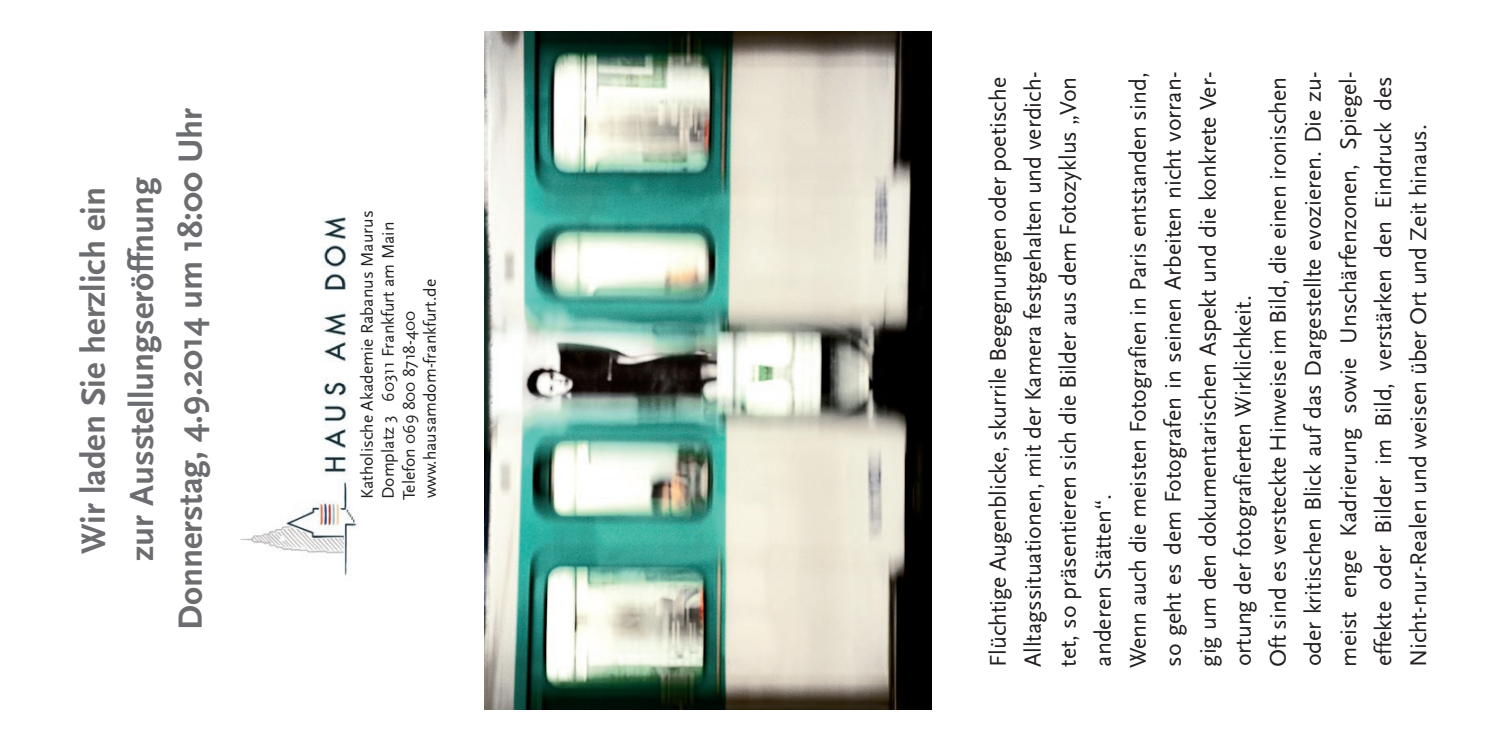
<style>
.page{position:relative;width:1489px;height:745px;background:#fff}
.page>*{position:absolute;margin:0;border:0;box-sizing:border-box;transform-origin:0 0}
.t1{font:700 35px/48.5px "Scala Sans";color:#6c6d70;text-align:center}
.t2{font:23.75px/35px "Scala Sans";color:#231f20}
.t3{font:17.5px/21px "Scala Sans";color:#231f20}
</style>
<div class="page">
<img style="left:484px;top:31px;width:447px;height:678px">
<img style="left:240px;top:482px;width:117px;height:94px">
<img style="left:321px;top:217px;width:29px;height:257px">
<h1 class="t1" style="left:70px;top:629px;width:523px;rotate:-90deg">Wir laden Sie herzlich ein<br>zur Ausstellungseröffnung<br>Donnerstag, 4.9.2014 um 18:00 Uhr</h1>
<p class="t3" style="left:357px;top:500px;width:291px;rotate:-90deg">Katholische Akademie Rabanus Maurus<br>Domplatz 3 60311 Frankfurt am Main<br>Telefon 069 800 8718-400 www.hausamdom-frankfurt.de</p>
<p class="t2" style="left:980px;top:667px;width:597px;rotate:-90deg">Flüchtige Augenblicke, skurrile Begegnungen oder poetische Alltagssituationen, mit der Kamera festgehalten und verdich&shy;tet, so präsentieren sich die Bilder aus dem Fotozyklus „Von anderen Stätten“.<br>Wenn auch die meisten Fotografien in Paris entstanden sind, so geht es dem Fotografen in seinen Arbeiten nicht vorran&shy;gig um den dokumentarischen Aspekt und die konkrete Ver&shy;ortung der fotografierten Wirklichkeit.<br>Oft sind es versteckte Hinweise im Bild, die einen ironischen oder kritischen Blick auf das Dargestellte evozieren. Die zu&shy;meist enge Kadrierung sowie Unschärfenzonen, Spiegel&shy;effekte oder Bilder im Bild, verstärken den Eindruck des Nicht-nur-Realen und weisen über Ort und Zeit hinaus.</p>
</div>
